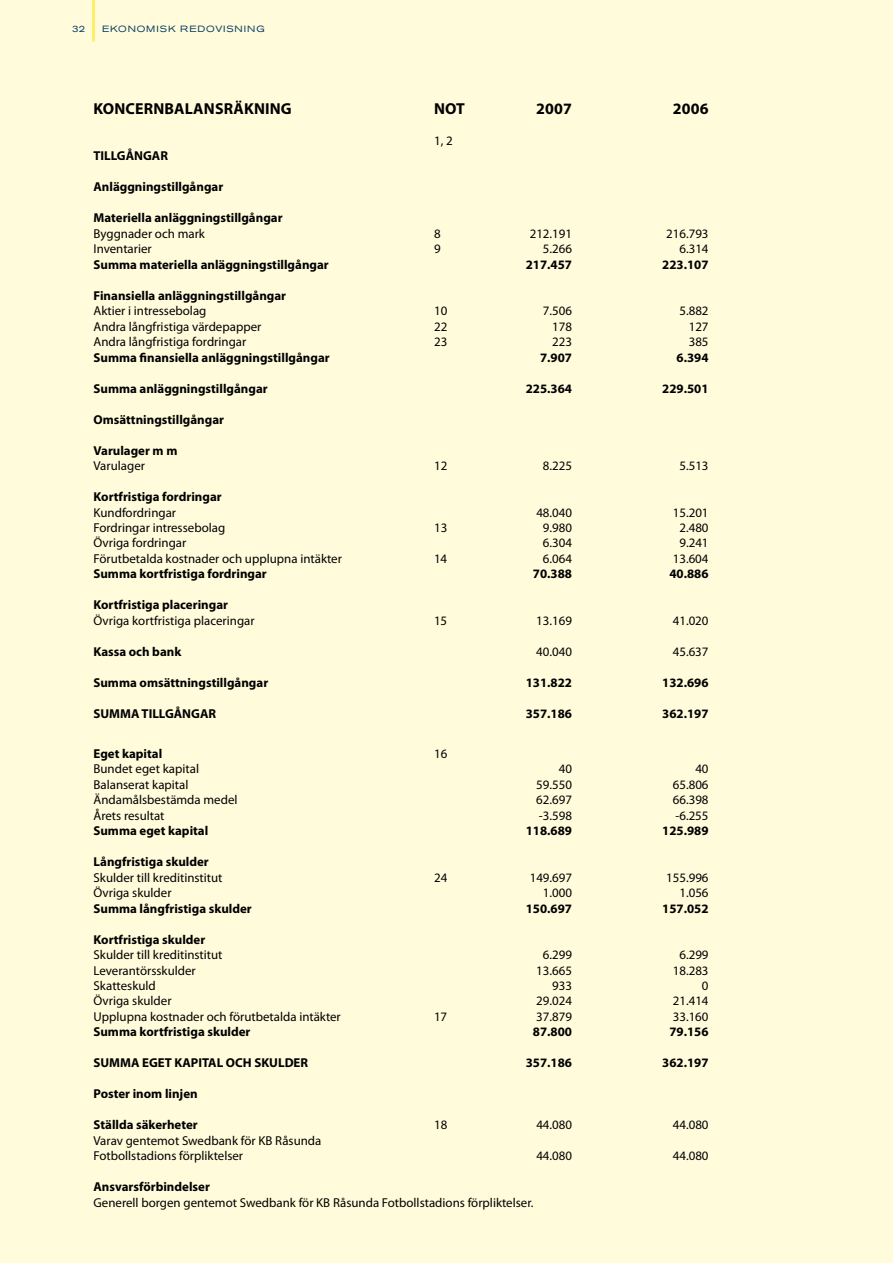
<style>
.page{position:relative;width:893px;height:1263px;background:#fffbdb}
.page>*{position:absolute;margin:0;border:0;box-sizing:border-box;transform-origin:0 0}
.t1{font:700 15.9px "Myriad Pro";letter-spacing:.01em;color:#000}
.t2{font:12.9px/15.5px "Myriad Pro";color:#000}
.t3{font:700 12.9px "Myriad Pro";color:#000}
.t4{font:expanded 9px "Akzidenz Grotesk BE";letter-spacing:.095em;color:#043a62}
</style>
<div class="page">
<hr style="left:92px;top:0;width:3px;height:40px;background:#ffee67">
<p class="t4" style="left:72px;top:24px;width:14px">32</p>
<p class="t4" style="left:102px;top:24px;width:164px">EKONOMISK REDOVISNING</p>
<p class="t1" style="left:94px;top:98px;width:200px">KONCERNBALANSRÄKNING</p>
<p class="t1" style="left:434px;top:98px;width:32px">NOT</p>
<p class="t1" style="left:536px;top:98px;width:37px">2007</p>
<p class="t1" style="left:673px;top:98px;width:37px">2006</p>
<p class="t2" style="left:434px;top:133px;width:20px">1, 2</p>
<p class="t3" style="left:94px;top:148px;width:76px">TILLGÅNGAR</p>
<p class="t3" style="left:94px;top:179px;width:131px">Anläggningstillgångar</p>
<p class="t3" style="left:94px;top:210px;width:191px">Materiella anläggningstillgångar</p>
<p class="t2" style="left:94px;top:226px;width:113px">Byggnader och mark</p>
<p class="t2" style="left:434px;top:226px;width:8px">8</p>
<p class="t2" style="left:530px;top:226px;width:44px">212.191</p>
<p class="t2" style="left:666px;top:226px;width:44px">216.793</p>
<p class="t2" style="left:94px;top:241px;width:60px">Inventarier</p>
<p class="t2" style="left:434px;top:241px;width:8px">9</p>
<p class="t2" style="left:543px;top:241px;width:31px">5.266</p>
<p class="t2" style="left:679px;top:241px;width:31px">6.314</p>
<p class="t3" style="left:94px;top:256px;width:237px">Summa materiella anläggningstillgångar</p>
<p class="t3" style="left:526px;top:256px;width:48px">217.457</p>
<p class="t3" style="left:662px;top:256px;width:48px">223.107</p>
<p class="t3" style="left:94px;top:287px;width:194px">Finansiella anläggningstillgångar</p>
<p class="t2" style="left:94px;top:303px;width:114px">Aktier i intressebolag</p>
<p class="t2" style="left:434px;top:303px;width:15px">10</p>
<p class="t2" style="left:543px;top:303px;width:31px">7.506</p>
<p class="t2" style="left:679px;top:303px;width:31px">5.882</p>
<p class="t2" style="left:94px;top:318px;width:169px">Andra långfristiga värdepapper</p>
<p class="t2" style="left:434px;top:318px;width:15px">22</p>
<p class="t2" style="left:552px;top:318px;width:21px">178</p>
<p class="t2" style="left:689px;top:318px;width:21px">127</p>
<p class="t2" style="left:94px;top:334px;width:154px">Andra långfristiga fordringar</p>
<p class="t2" style="left:434px;top:334px;width:15px">23</p>
<p class="t2" style="left:552px;top:334px;width:21px">223</p>
<p class="t2" style="left:689px;top:334px;width:21px">385</p>
<p class="t3" style="left:94px;top:349px;width:238px">Summa finansiella anläggningstillgångar</p>
<p class="t3" style="left:540px;top:349px;width:33px">7.907</p>
<p class="t3" style="left:677px;top:349px;width:33px">6.394</p>
<p class="t3" style="left:94px;top:380px;width:176px">Summa anläggningstillgångar</p>
<p class="t3" style="left:526px;top:380px;width:48px">225.364</p>
<p class="t3" style="left:662px;top:380px;width:48px">229.501</p>
<p class="t3" style="left:94px;top:411px;width:132px">Omsättningstillgångar</p>
<p class="t3" style="left:94px;top:442px;width:85px">Varulager m m</p>
<p class="t2" style="left:94px;top:458px;width:53px">Varulager</p>
<p class="t2" style="left:434px;top:458px;width:15px">12</p>
<p class="t2" style="left:543px;top:458px;width:31px">8.225</p>
<p class="t2" style="left:679px;top:458px;width:31px">5.513</p>
<p class="t3" style="left:94px;top:488px;width:130px">Kortfristiga fordringar</p>
<p class="t2" style="left:94px;top:504px;width:84px">Kundfordringar</p>
<p class="t2" style="left:536px;top:504px;width:37px">48.040</p>
<p class="t2" style="left:673px;top:504px;width:37px">15.201</p>
<p class="t2" style="left:94px;top:520px;width:133px">Fordringar intressebolag</p>
<p class="t2" style="left:434px;top:520px;width:15px">13</p>
<p class="t2" style="left:543px;top:520px;width:31px">9.980</p>
<p class="t2" style="left:679px;top:520px;width:31px">2.480</p>
<p class="t2" style="left:94px;top:535px;width:94px">Övriga fordringar</p>
<p class="t2" style="left:543px;top:535px;width:31px">6.304</p>
<p class="t2" style="left:679px;top:535px;width:31px">9.241</p>
<p class="t2" style="left:94px;top:551px;width:250px">Förutbetalda kostnader och upplupna intäkter</p>
<p class="t2" style="left:434px;top:551px;width:15px">14</p>
<p class="t2" style="left:543px;top:551px;width:31px">6.064</p>
<p class="t2" style="left:673px;top:551px;width:37px">13.604</p>
<p class="t3" style="left:93px;top:566px;width:175px">Summa kortfristiga fordringar</p>
<p class="t3" style="left:533px;top:566px;width:41px">70.388</p>
<p class="t3" style="left:669px;top:566px;width:41px">40.886</p>
<p class="t3" style="left:93px;top:597px;width:136px">Kortfristiga placeringar</p>
<p class="t2" style="left:93px;top:613px;width:163px">Övriga kortfristiga placeringar</p>
<p class="t2" style="left:434px;top:613px;width:15px">15</p>
<p class="t2" style="left:536px;top:613px;width:37px">13.169</p>
<p class="t2" style="left:673px;top:613px;width:37px">41.020</p>
<p class="t3" style="left:93px;top:643px;width:89px">Kassa och bank</p>
<p class="t2" style="left:536px;top:644px;width:37px">40.040</p>
<p class="t2" style="left:673px;top:644px;width:37px">45.637</p>
<p class="t3" style="left:93px;top:674px;width:176px">Summa omsättningstillgångar</p>
<p class="t3" style="left:526px;top:674px;width:48px">131.822</p>
<p class="t3" style="left:662px;top:674px;width:48px">132.696</p>
<p class="t3" style="left:93px;top:705px;width:124px">SUMMA TILLGÅNGAR</p>
<p class="t3" style="left:526px;top:705px;width:48px">357.186</p>
<p class="t3" style="left:662px;top:705px;width:48px">362.197</p>
<p class="t3" style="left:94px;top:745px;width:70px">Eget kapital</p>
<p class="t2" style="left:434px;top:745px;width:15px">16</p>
<p class="t2" style="left:94px;top:761px;width:107px">Bundet eget kapital</p>
<p class="t2" style="left:559px;top:761px;width:15px">40</p>
<p class="t2" style="left:695px;top:761px;width:15px">40</p>
<p class="t2" style="left:94px;top:776px;width:96px">Balanserat kapital</p>
<p class="t2" style="left:536px;top:776px;width:37px">59.550</p>
<p class="t2" style="left:673px;top:776px;width:37px">65.806</p>
<p class="t2" style="left:94px;top:792px;width:146px">Ändamålsbestämda medel</p>
<p class="t2" style="left:536px;top:792px;width:37px">62.697</p>
<p class="t2" style="left:673px;top:792px;width:37px">66.398</p>
<p class="t2" style="left:94px;top:807px;width:73px">Årets resultat</p>
<p class="t2" style="left:539px;top:807px;width:35px">-3.598</p>
<p class="t2" style="left:675px;top:807px;width:35px">-6.255</p>
<p class="t3" style="left:93px;top:822px;width:116px">Summa eget kapital</p>
<p class="t3" style="left:526px;top:822px;width:48px">118.689</p>
<p class="t3" style="left:662px;top:822px;width:48px">125.989</p>
<p class="t3" style="left:94px;top:853px;width:117px">Långfristiga skulder</p>
<p class="t2" style="left:94px;top:869px;width:131px">Skulder till kreditinstitut</p>
<p class="t2" style="left:434px;top:869px;width:15px">24</p>
<p class="t2" style="left:530px;top:869px;width:44px">149.697</p>
<p class="t2" style="left:666px;top:869px;width:44px">155.996</p>
<p class="t2" style="left:94px;top:885px;width:80px">Övriga skulder</p>
<p class="t2" style="left:543px;top:885px;width:31px">1.000</p>
<p class="t2" style="left:679px;top:885px;width:31px">1.056</p>
<p class="t3" style="left:94px;top:900px;width:160px">Summa långfristiga skulder</p>
<p class="t3" style="left:526px;top:900px;width:48px">150.697</p>
<p class="t3" style="left:662px;top:900px;width:48px">157.052</p>
<p class="t3" style="left:94px;top:931px;width:113px">Kortfristiga skulder</p>
<p class="t2" style="left:94px;top:947px;width:131px">Skulder till kreditinstitut</p>
<p class="t2" style="left:543px;top:947px;width:31px">6.299</p>
<p class="t2" style="left:679px;top:947px;width:31px">6.299</p>
<p class="t2" style="left:94px;top:962px;width:104px">Leverantörsskulder</p>
<p class="t2" style="left:536px;top:962px;width:37px">13.665</p>
<p class="t2" style="left:673px;top:962px;width:37px">18.283</p>
<p class="t2" style="left:94px;top:978px;width:64px">Skatteskuld</p>
<p class="t2" style="left:552px;top:978px;width:21px">933</p>
<p class="t2" style="left:702px;top:978px;width:8px">0</p>
<p class="t2" style="left:94px;top:993px;width:80px">Övriga skulder</p>
<p class="t2" style="left:536px;top:993px;width:37px">29.024</p>
<p class="t2" style="left:673px;top:993px;width:37px">21.414</p>
<p class="t2" style="left:94px;top:1009px;width:249px">Upplupna kostnader och förutbetalda intäkter</p>
<p class="t2" style="left:434px;top:1009px;width:15px">17</p>
<p class="t2" style="left:536px;top:1009px;width:37px">37.879</p>
<p class="t2" style="left:673px;top:1009px;width:37px">33.160</p>
<p class="t3" style="left:93px;top:1024px;width:158px">Summa kortfristiga skulder</p>
<p class="t3" style="left:533px;top:1024px;width:41px">87.800</p>
<p class="t3" style="left:669px;top:1024px;width:41px">79.156</p>
<p class="t3" style="left:93px;top:1054px;width:216px">SUMMA EGET KAPITAL OCH SKULDER</p>
<p class="t3" style="left:526px;top:1054px;width:48px">357.186</p>
<p class="t3" style="left:662px;top:1054px;width:48px">362.197</p>
<p class="t3" style="left:94px;top:1085px;width:106px">Poster inom linjen</p>
<p class="t3" style="left:94px;top:1116px;width:106px">Ställda säkerheter</p>
<p class="t2" style="left:434px;top:1117px;width:15px">18</p>
<p class="t2" style="left:536px;top:1117px;width:37px">44.080</p>
<p class="t2" style="left:673px;top:1117px;width:37px">44.080</p>
<p class="t2" style="left:94px;top:1132px;width:229px">Varav gentemot Swedbank för KB Råsunda<br>Fotbollstadions förpliktelser</p>
<p class="t2" style="left:536px;top:1148px;width:37px">44.080</p>
<p class="t2" style="left:673px;top:1148px;width:37px">44.080</p>
<p class="t3" style="left:94px;top:1178px;width:118px">Ansvarsförbindelser</p>
<p class="t2" style="left:94px;top:1194px;width:441px">Generell borgen gentemot Swedbank för KB Råsunda Fotbollstadions förpliktelser.</p>
</div>
